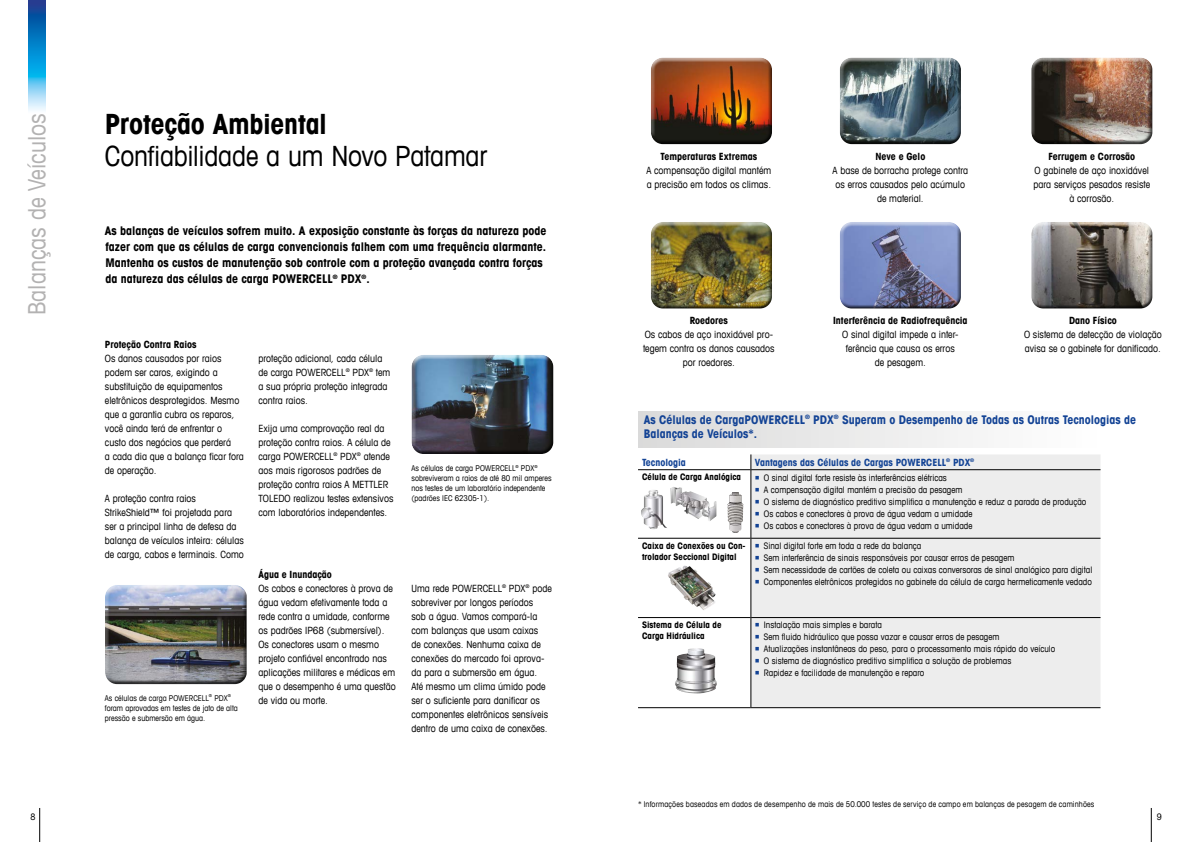
<style>
.page{position:relative;width:1191px;height:842px;background:#fff}
.page>*{position:absolute;margin:0;border:0;box-sizing:border-box;transform-origin:0 0}
.t1{font:condensed 28px "Avant Garde Com";letter-spacing:-.01em;color:#000}
.t2{font:700 condensed 28px "Avant Garde Com";letter-spacing:-.01em;color:#000}
.t3{font:condensed 24px "Avant Garde Com";color:#b3b2b2}
.t4{font:700 condensed 12px/16px "Avant Garde Com";color:#000}
.t5{font:700 condensed 12px/14.4px "Avant Garde Com";color:#134395}
.t6{font:condensed 10px/14px "Avant Garde Com";color:#000}
.t7{font:700 condensed 10px "Avant Garde Com";color:#000}
.t8{font:700 condensed 10px "Avant Garde Com";color:#134395}
.t9{font:condensed 9px "Avant Garde Com";color:#000}
.t10{font:700 condensed 9px/10.8px "Avant Garde Com";color:#000}
.t11{font:condensed 8px/10px "Avant Garde Com";color:#000}
.s1{color:#134395}
</style>
<div class="page">
<hr style="left:1151px;top:808px;width:1px;height:34px;background:#000">
<hr style="left:39px;top:808px;width:1px;height:34px;background:#000">
<img style="left:28px;top:0;width:17px;height:111px">
<div style="left:411px;top:354px;width:143px;height:93px;background:#fff;opacity:.75"></div>
<div style="left:411px;top:358px;width:143px;height:97px;background:#000;opacity:.75"></div>
<div style="left:104px;top:584px;width:144px;height:94px;background:#fff;opacity:.75"></div>
<div style="left:104px;top:588px;width:144px;height:97px;background:#000;opacity:.75"></div>
<div style="left:638px;top:411px;width:536px;height:36px;background:linear-gradient(to right,#dbdbda,#fff)"></div>
<div style="left:751px;top:454px;width:349px;height:253px;background:#ededed"></div>
<hr style="left:638px;top:469px;width:112px;height:1px;background:#000">
<hr style="left:751px;top:469px;width:349px;height:1px;background:#000">
<hr style="left:638px;top:538px;width:112px;height:1px;background:#000">
<hr style="left:751px;top:538px;width:349px;height:1px;background:#000">
<hr style="left:638px;top:617px;width:112px;height:1px;background:#000">
<hr style="left:751px;top:617px;width:349px;height:1px;background:#000">
<hr style="left:638px;top:707px;width:113px;height:1px;background:#000">
<hr style="left:751px;top:707px;width:349px;height:1px;background:#000">
<svg style="left:750px;top:454px;width:1px;height:16px"></svg>
<hr style="left:750px;top:470px;width:1px;height:68px;background:#000">
<hr style="left:750px;top:538px;width:1px;height:79px;background:#000">
<hr style="left:750px;top:617px;width:1px;height:90px;background:#000">
<div style="left:651px;top:57px;width:122px;height:81px;background:#fff;opacity:.75"></div>
<div style="left:651px;top:61px;width:122px;height:84px;background:#000;opacity:.75"></div>
<div style="left:839px;top:57px;width:123px;height:81px;background:#fff;opacity:.75"></div>
<div style="left:839px;top:61px;width:123px;height:84px;background:#000;opacity:.75"></div>
<div style="left:1031px;top:57px;width:123px;height:81px;background:#fff;opacity:.75"></div>
<div style="left:1031px;top:61px;width:123px;height:84px;background:#000;opacity:.75"></div>
<div style="left:651px;top:221px;width:122px;height:81px;background:#fff;opacity:.75"></div>
<div style="left:651px;top:225px;width:122px;height:84px;background:#000;opacity:.75"></div>
<div style="left:839px;top:221px;width:123px;height:81px;background:#fff;opacity:.75"></div>
<div style="left:839px;top:225px;width:123px;height:84px;background:#000;opacity:.75"></div>
<div style="left:1031px;top:221px;width:123px;height:81px;background:#fff;opacity:.75"></div>
<div style="left:1031px;top:225px;width:123px;height:84px;background:#000;opacity:.75"></div>
<img style="left:675px;top:648px;width:42px;height:45px">
<img style="left:668px;top:566px;width:47px;height:44px">
<img style="left:641px;top:490px;width:26px;height:39px">
<img style="left:670px;top:487px;width:46px;height:34px">
<img style="left:727px;top:492px;width:16px;height:41px">
<h2 class="t3" style="left:22px;top:315px;width:203px;rotate:-90deg">Balanças de Veículos</h2>
<h1 class="t2" style="left:105px;top:106px;width:224px">Proteção Ambiental</h1>
<h1 class="t1" style="left:105px;top:138px;width:384px">Confiabilidade a um Novo Patamar</h1>
<p class="t4" style="left:105px;top:223px;width:443px">As balanças de veículos sofrem muito. A exposição constante às forças da natureza pode fazer com que as células de carga convencionais falhem com uma frequência alarmante.<br>Mantenha os custos de manutenção sob controle com a proteção avançada contra forças da natureza das células de carga POWERCELL<sup>®</sup> PDX<sup>®</sup>.</p>
<p class="t7" style="left:105px;top:338px;width:93px">Proteção Contra Raios</p>
<p class="t6" style="left:105px;top:351px;width:140px">Os danos causados por raios podem ser caros, exigindo a substituição de equipamentos eletrônicos desprotegidos. Mesmo que a garantia cubra os reparos, você ainda terá de enfrentar o custo dos negócios que perderá<br>a cada dia que a balança ficar fora de operação.</p>
<p class="t6" style="left:105px;top:491px;width:140px">A proteção contra raios<br>StrikeShield™ foi projetada para ser a principal linha de defesa da balança de veículos inteira: células de carga, cabos e terminais. Como</p>
<p class="t11" style="left:105px;top:692px;width:134px">As células de carga POWERCELL<sup>®</sup> PDX<sup>® </sup>foram aprovadas em testes de jato de alta pressão e submersão em água.</p>
<p class="t6" style="left:258px;top:351px;width:133px">proteção adicional, cada célula de carga POWERCELL<sup>®</sup> PDX<sup>®</sup> tem a sua própria proteção integrada contra raios.</p>
<p class="t6" style="left:258px;top:421px;width:136px">Exija uma comprovação real da proteção contra raios. A célula de carga POWERCELL<sup>®</sup> PDX<sup>®</sup> atende aos mais rigorosos padrões de proteção contra raios A METTLER<br>TOLEDO realizou testes extensivos com laboratórios independentes.</p>
<p class="t7" style="left:258px;top:568px;width:75px">Água e Inundação</p>
<p class="t6" style="left:258px;top:581px;width:139px">Os cabos e conectores à prova de água vedam efetivamente toda a rede contra a umidade, conforme os padrões IP68 (submersível).<br>Os conectores usam o mesmo projeto confiável encontrado nas aplicações militares e médicas em que o desempenho é uma questão de vida ou morte.</p>
<p class="t11" style="left:411px;top:463px;width:141px">As células de carga POWERCELL<sup>®</sup> PDX<sup>® </sup>sobreviveram a raios de até 80 mil amperes nos testes de um laboratório independente (padrões IEC 62305-1).</p>
<p class="t6" style="left:411px;top:581px;width:142px">Uma rede POWERCELL<sup>®</sup> PDX<sup>®</sup> pode sobreviver por longos períodos<br>sob a água. Vamos compará-la com balanças que usam caixas<br>de conexões. Nenhuma caixa de conexões do mercado foi aprova&shy;da para a submersão em água.<br>Até mesmo um clima úmido pode ser o suficiente para danificar os componentes eletrônicos sensíveis dentro de uma caixa de conexões.</p>
<p class="t7" style="left:660px;top:150px;width:98px">Temperaturas Extremas</p>
<p class="t6" style="left:646px;top:163px;width:126px">A compensação digital mantém a precisão em todos os climas.</p>
<p class="t7" style="left:689px;top:314px;width:40px">Roedores</p>
<p class="t6" style="left:643px;top:327px;width:133px;text-align:center">Os cabos de aço inoxidável pro&shy;tegem contra os danos causados por roedores.</p>
<p class="t7" style="left:875px;top:150px;width:51px">Neve e Gelo</p>
<p class="t6" style="left:832px;top:163px;width:137px;text-align:center">A base de borracha protege contra os erros causados pelo acúmulo de material.</p>
<p class="t7" style="left:833px;top:314px;width:136px">Interferência de Radiofrequência</p>
<p class="t6" style="left:842px;top:327px;width:118px;text-align:center">O sinal digital impede a inter&shy;ferência que causa os erros de pesagem.</p>
<p class="t7" style="left:1048px;top:150px;width:88px">Ferrugem e Corrosão</p>
<p class="t6" style="left:1033px;top:163px;width:118px;text-align:center">O gabinete de aço inoxidável para serviços pesados resiste à corrosão.</p>
<p class="t7" style="left:1069px;top:314px;width:49px">Dano Físico</p>
<p class="t6" style="left:1024px;top:327px;width:139px">O sistema de detecção de violação avisa se o gabinete for danificado.</p>
<p class="t5" style="left:643px;top:412px;width:494px">As Células de CargaPOWERCELL<sup>®</sup> PDX<sup>®</sup> Superam o Desempenho de Todas as Outras Tecnologias de<br>Balanças de Veículos*.</p>
<p class="t8" style="left:642px;top:456px;width:45px">Tecnologia</p>
<p class="t8" style="left:755px;top:456px;width:221px">Vantagens das Células de Cargas POWERCELL<sup>®</sup> PDX<sup>®</sup></p>
<p class="t10" style="left:642px;top:471px;width:101px">Célula de Carga Analógica</p>
<p class="t9" style="left:755px;top:472px;width:193px"><span class="s1">○</span> O sinal digital forte resiste às interferências elétricas</p>
<p class="t9" style="left:755px;top:484px;width:209px"><span class="s1">○</span> A compensação digital mantém a precisão da pesagem</p>
<p class="t9" style="left:755px;top:496px;width:333px"><span class="s1">○</span> O sistema de diagnóstico preditivo simplifica a manutenção e reduz a parada de produção</p>
<p class="t9" style="left:755px;top:508px;width:219px"><span class="s1">○</span> Os cabos e conectores à prova de água vedam a umidade</p>
<p class="t9" style="left:755px;top:520px;width:219px"><span class="s1">○</span> Os cabos e conectores à prova de água vedam a umidade</p>
<p class="t10" style="left:642px;top:540px;width:105px">Caixa de Conexões ou Con&shy;trolador Seccional Digital</p>
<p class="t9" style="left:755px;top:540px;width:168px"><span class="s1">○</span> Sinal digital forte em toda a rede da balança</p>
<p class="t9" style="left:755px;top:552px;width:261px"><span class="s1">○</span> Sem interferência de sinais responsáveis por causar erros de pesagem</p>
<p class="t9" style="left:755px;top:564px;width:339px"><span class="s1">○</span> Sem necessidade de cartões de coleta ou caixas conversoras de sinal analógico para digital</p>
<p class="t9" style="left:755px;top:576px;width:338px"><span class="s1">○</span> Componentes eletrônicos protegidos no gabinete da célula de carga hermeticamente vedado</p>
<p class="t10" style="left:642px;top:619px;width:81px">Sistema de Célula de<br>Carga Hidráulica</p>
<p class="t9" style="left:755px;top:620px;width:128px"><span class="s1">○</span> Instalação mais simples e barata</p>
<p class="t9" style="left:755px;top:632px;width:246px"><span class="s1">○</span> Sem fluido hidráulico que possa vazar e causar erros de pesagem</p>
<p class="t9" style="left:755px;top:644px;width:302px"><span class="s1">○</span> Atualizações instantâneas do peso, para o processamento mais rápido do veículo</p>
<p class="t9" style="left:755px;top:656px;width:258px"><span class="s1">○</span> O sistema de diagnóstico preditivo simplifica a solução de problemas</p>
<p class="t9" style="left:755px;top:668px;width:171px"><span class="s1">○</span> Rapidez e facilidade de manutenção e reparo</p>
<p class="t11" style="left:638px;top:799px;width:458px">* Informações baseadas em dados de desempenho de mais de 50.000 testes de serviço de campo em balanças de pesagem de caminhões</p>
<p class="t9" style="left:30px;top:811px;width:7px">8</p>
<p class="t9" style="left:1157px;top:811px;width:7px">9</p>
</div>
